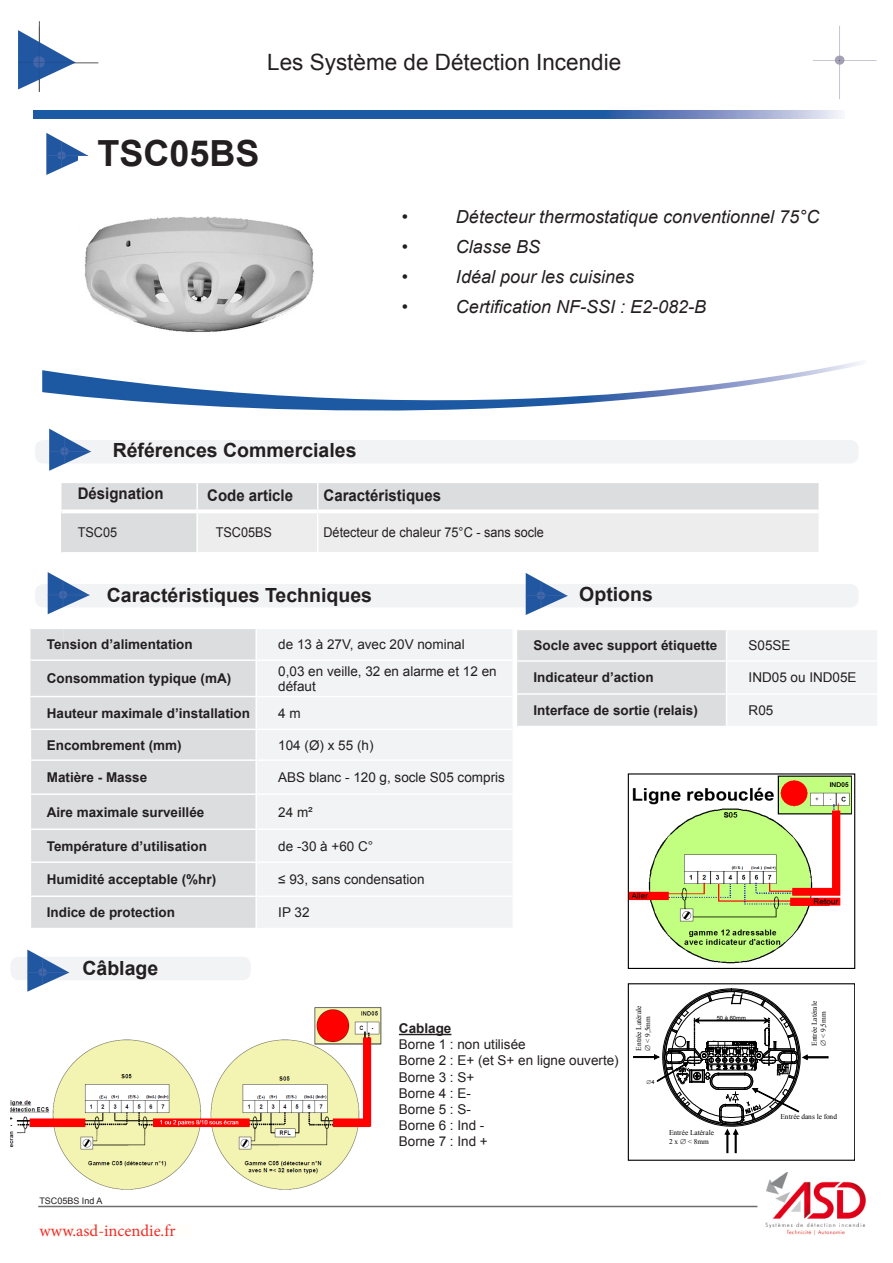
<style>
.page{position:relative;width:893px;height:1263px;background:#fff}
.page>*{position:absolute;margin:0;border:0;box-sizing:border-box;transform-origin:0 0}
.t1{font:700 36px "Arial";color:#231f20}
.t2{font:22.5px "Arial";color:#231f20}
.t3{font:700 19.5px "Arial";color:#231f20}
.t4{font:italic 18px "Arial";color:#231f20}
.t5{font:16.5px "Minion Pro";color:#ee2d29}
.t6{font:700 16.05px "Arial";color:#231f20;scale:.94 1}
.t7{font:700 13.5px "Arial";color:#231f20}
.t8{font:13.5px/15px "Arial";color:#231f20}
.t9{font:13.5px "Arial";color:#231f20;scale:.94 1}
.t10{font:9px "Arial";color:#231f20}
.t11{font:7.35px/9.1px "Times New Roman";color:#000}
.t12{font:5.85px "Arial";color:#000}
</style>
<div class="page">
<hr style="left:39px;top:21px;width:1px;height:71px;background:#57585a">
<hr style="left:20px;top:62px;width:78px;height:1px;background:#57585a">
<svg style="left:18px;top:30px;width:58px;height:59px"></svg>
<svg style="left:34px;top:111px;width:808px;height:7px"></svg>
<svg style="left:46px;top:133px;width:42px;height:42px"></svg>
<svg style="left:813px;top:26px;width:63px;height:73px"></svg>
<div style="left:39px;top:1224px;width:153px;height:13px;background:#fffefb"></div>
<img style="left:765px;top:1172px;width:101px;height:64px">
<hr style="left:38px;top:1206px;width:719px;height:1px;background:#6c6d70">
<img style="left:79px;top:156px;width:235px;height:177px">
<div style="left:35px;top:440px;width:823px;height:23px;background:#f2f3f4;border-radius:9px"></div>
<hr style="left:45px;top:452px;width:55px;height:1px;background:#fff">
<svg style="left:42px;top:361px;width:818px;height:85px"></svg>
<div style="left:30px;top:629px;width:225px;height:299px;background:#dcdddf"></div>
<div style="left:257px;top:629px;width:255px;height:298px;background:#f2f3f4"></div>
<hr style="left:30px;top:659px;width:226px;height:2px;background:#fff">
<hr style="left:256px;top:659px;width:257px;height:2px;background:#fff">
<hr style="left:30px;top:696px;width:226px;height:1px;background:#fff">
<hr style="left:256px;top:696px;width:257px;height:1px;background:#fff">
<hr style="left:30px;top:729px;width:226px;height:1px;background:#fff">
<svg style="left:30px;top:730px;width:1px;height:29px"></svg>
<hr style="left:30px;top:759px;width:226px;height:2px;background:#fff">
<hr style="left:30px;top:761px;width:1px;height:32px;background:#fff">
<hr style="left:30px;top:793px;width:226px;height:2px;background:#fff">
<hr style="left:30px;top:795px;width:1px;height:33px;background:#fff">
<hr style="left:30px;top:828px;width:226px;height:2px;background:#fff">
<hr style="left:30px;top:830px;width:1px;height:31px;background:#fff">
<hr style="left:256px;top:828px;width:257px;height:2px;background:#fff">
<hr style="left:30px;top:861px;width:226px;height:2px;background:#fff">
<hr style="left:30px;top:863px;width:1px;height:32px;background:#fff">
<hr style="left:256px;top:861px;width:257px;height:2px;background:#fff">
<hr style="left:30px;top:895px;width:226px;height:2px;background:#fff">
<hr style="left:30px;top:897px;width:1px;height:31px;background:#fff">
<hr style="left:256px;top:895px;width:257px;height:2px;background:#fff">
<hr style="left:256px;top:729px;width:257px;height:1px;background:#fff">
<hr style="left:256px;top:759px;width:257px;height:2px;background:#fff">
<hr style="left:256px;top:793px;width:257px;height:2px;background:#fff">
<svg style="left:61px;top:483px;width:758px;height:69px"></svg>
<hr style="left:196px;top:513px;width:2px;height:39px;background:#fff">
<hr style="left:317px;top:513px;width:1px;height:39px;background:#fff">
<svg style="left:61px;top:509px;width:136px;height:4px"></svg>
<svg style="left:197px;top:509px;width:121px;height:4px"></svg>
<svg style="left:318px;top:509px;width:501px;height:4px"></svg>
<svg style="left:49px;top:429px;width:42px;height:42px"></svg>
<div style="left:35px;top:584px;width:823px;height:23px;background:#f2f3f4;border-radius:9px"></div>
<hr style="left:63px;top:589px;width:1px;height:56px;background:#fff">
<svg style="left:48px;top:572px;width:42px;height:42px"></svg>
<svg style="left:526px;top:573px;width:42px;height:42px"></svg>
<svg style="left:517px;top:630px;width:360px;height:96px"></svg>
<hr style="left:726px;top:630px;width:1px;height:30px;background:#fff">
<hr style="left:726px;top:662px;width:1px;height:31px;background:#fff">
<hr style="left:726px;top:695px;width:1px;height:31px;background:#fff">
<hr style="left:517px;top:660px;width:209px;height:2px;background:#fff">
<hr style="left:726px;top:660px;width:151px;height:2px;background:#fff">
<hr style="left:517px;top:693px;width:209px;height:2px;background:#fff">
<hr style="left:726px;top:693px;width:151px;height:2px;background:#fff">
<img style="left:630px;top:775px;width:222px;height:189px">
<div style="left:628px;top:773px;width:227px;height:196px;border:1px solid #000"></div>
<hr style="left:399px;top:1034px;width:52px;height:1px;background:#231f20">
<div style="left:11px;top:957px;width:240px;height:23px;background:#f2f3f4;border-radius:9px"></div>
<svg style="left:12px;top:949px;width:57px;height:43px"></svg>
<svg style="left:633px;top:989px;width:195px;height:164px"></svg>
<div style="left:628px;top:983px;width:227px;height:178px;border:1px solid #000"></div>
<img style="left:10px;top:1007px;width:372px;height:183px">
<h2 class="t2" style="left:267px;top:48px;width:355px">Les Système de Détection Incendie</h2>
<p class="t1" style="left:97px;top:130px;width:164px">TSC05BS</p>
<p class="t4" style="left:402px;top:205px;width:8px">•</p>
<p class="t4" style="left:456px;top:205px;width:365px">Détecteur thermostatique conventionnel 75°C</p>
<p class="t4" style="left:402px;top:235px;width:8px">•</p>
<p class="t4" style="left:456px;top:235px;width:86px">Classe BS</p>
<p class="t4" style="left:402px;top:265px;width:8px">•</p>
<p class="t4" style="left:456px;top:265px;width:180px">Idéal pour les cuisines</p>
<p class="t4" style="left:402px;top:295px;width:8px">•</p>
<p class="t4" style="left:456px;top:295px;width:252px">Certification NF-SSI : E2-082-B</p>
<p class="t3" style="left:113px;top:437px;width:245px">Références Commerciales</p>
<p class="t6" style="left:78px;top:483px;width:93px">Désignation</p>
<p class="t6" style="left:207px;top:485px;width:93px">Code article</p>
<p class="t6" style="left:323px;top:485px;width:127px">Caractéristiques</p>
<p class="t9" style="left:78px;top:523px;width:43px">TSC05</p>
<p class="t9" style="left:216px;top:523px;width:61px">TSC05BS</p>
<p class="t9" style="left:323px;top:523px;width:236px">Détecteur de chaleur 75°C - sans socle</p>
<p class="t3" style="left:107px;top:582px;width:267px">Caractéristiques Techniques</p>
<p class="t3" style="left:579px;top:582px;width:75px">Options</p>
<p class="t7" style="left:533px;top:636px;width:185px">Socle avec support étiquette</p>
<p class="t8" style="left:749px;top:637px;width:44px">S05SE</p>
<p class="t7" style="left:533px;top:669px;width:122px">Indicateur d’action</p>
<p class="t8" style="left:749px;top:670px;width:110px">IND05 ou IND05E</p>
<p class="t7" style="left:533px;top:701px;width:166px">Interface de sortie (relais)</p>
<p class="t8" style="left:749px;top:703px;width:26px">R05</p>
<p class="t7" style="left:47px;top:635px;width:148px">Tension d’alimentation</p>
<p class="t8" style="left:278px;top:636px;width:188px">de 13 à 27V, avec 20V nominal</p>
<p class="t7" style="left:47px;top:669px;width:186px">Consommation typique (mA)</p>
<p class="t8" style="left:278px;top:664px;width:220px">0,03 en veille, 32 en alarme et 12 en défaut</p>
<p class="t7" style="left:47px;top:704px;width:205px">Hauteur maximale d’installation</p>
<p class="t8" style="left:278px;top:706px;width:24px">4 m</p>
<p class="t7" style="left:47px;top:736px;width:137px">Encombrement (mm)</p>
<p class="t8" style="left:278px;top:737px;width:97px">104 (Ø) x 55 (h)</p>
<p class="t7" style="left:47px;top:768px;width:102px">Matière - Masse</p>
<p class="t8" style="left:278px;top:770px;width:228px">ABS blanc - 120 g, socle S05 compris</p>
<p class="t7" style="left:47px;top:803px;width:159px">Aire maximale surveillée</p>
<p class="t8" style="left:278px;top:804px;width:36px">24 m²</p>
<p class="t7" style="left:47px;top:837px;width:162px">Température d’utilisation</p>
<p class="t8" style="left:278px;top:838px;width:97px">de -30 à +60 C°</p>
<p class="t7" style="left:47px;top:870px;width:171px">Humidité acceptable (%hr)</p>
<p class="t8" style="left:278px;top:872px;width:148px">≤ 93, sans condensation</p>
<p class="t7" style="left:47px;top:903px;width:130px">Indice de protection</p>
<p class="t8" style="left:278px;top:905px;width:33px">IP 32</p>
<p class="t3" style="left:82px;top:955px;width:77px">Câblage</p>
<p class="t10" style="left:39px;top:1195px;width:65px">TSC05BS Ind A</p>
<p class="t5" style="left:39px;top:1219px;width:138px">www.asd-incendie.fr</p>
<p class="t7" style="left:399px;top:1019px;width:54px">Cablage</p>
<p class="t8" style="left:399px;top:1037px;width:128px">Borne 1 : non utilisée</p>
<p class="t8" style="left:399px;top:1053px;width:221px">Borne 2 : E+ (et S+ en ligne ouverte)</p>
<p class="t8" style="left:399px;top:1069px;width:77px">Borne 3 : S+</p>
<p class="t8" style="left:399px;top:1086px;width:74px">Borne 4 : E-</p>
<p class="t8" style="left:399px;top:1102px;width:74px">Borne 5 : S-</p>
<p class="t8" style="left:399px;top:1118px;width:87px">Borne 6 : Ind -</p>
<p class="t8" style="left:399px;top:1134px;width:90px">Borne 7 : Ind +</p>
<p class="t11" style="left:634px;top:1050px;width:46px;rotate:-90deg">Entrée Latérale ∅ &lt; 9,5mm</p>
<p class="t12" style="left:647px;top:1078px;width:10px">∅4</p>
<p class="t12" style="left:717px;top:1014px;width:31px">50 à 60mm</p>
<p class="t11" style="left:669px;top:1128px;width:46px">Entrée Latérale<br>2 x ∅ &lt; 8mm</p>
<p class="t11" style="left:809px;top:1046px;width:46px;rotate:-90deg">Entrée Latérale ∅ &lt; 9,5mm</p>
<p class="t11" style="left:780px;top:1112px;width:58px">Entrée dans le fond</p>
</div>
